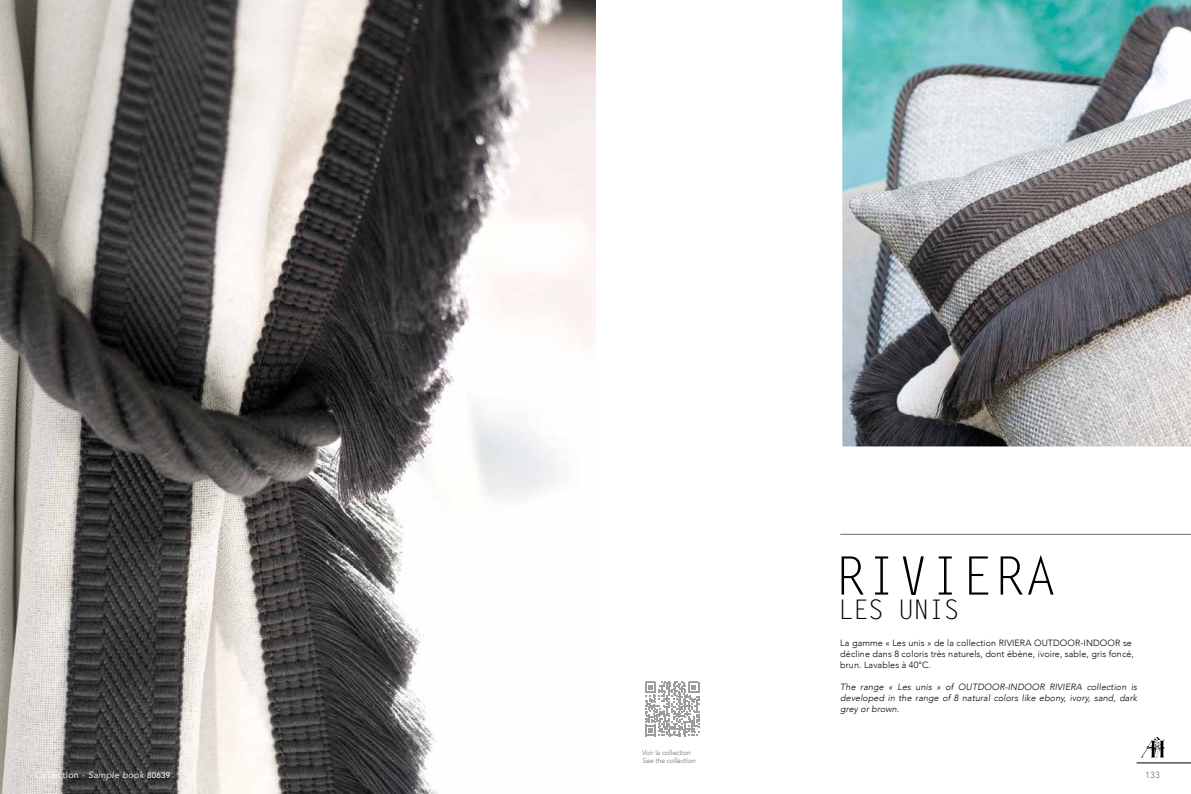
<style>
.page{position:relative;width:1191px;height:794px;background:#fff}
.page>*{position:absolute;margin:0;border:0;box-sizing:border-box;transform-origin:0 0}
.t1{font:53px "Letter Gothic Std";color:#000}
.t2{font:27px "Letter Gothic Std";letter-spacing:-.04em;color:#000}
.t3{font:300 9px/11px "Avenir";letter-spacing:.01em;color:#000}
.t4{font:italic 300 9px/11px "Avenir";letter-spacing:.01em;color:#000;text-align:justify}
.t5{font:9px "Avenir";letter-spacing:.03em;color:#fff}
.t6{font:300 9px "Avenir";color:#706f6f}
.t7{font:300 7px "Avenir";letter-spacing:-.02em;color:#727271}
.t8{font:italic 300 7px "Avenir";letter-spacing:-.02em;color:#727271}
.s1{font-style:italic}
.s2{font-weight:500;font-size:8px}
</style>
<div class="page">
<hr style="left:840px;top:534px;width:351px;height:1px;background:#706f6f">
<hr style="left:1136px;top:762px;width:55px;height:1px;background:#000">
<svg style="left:1140px;top:737px;width:25px;height:21px"></svg>
<img style="left:0;top:0;width:595px;height:794px">
<svg style="left:842px;top:0;width:349px;height:447px;background:#8c9a9c"></svg>
<svg style="left:645px;top:681px;width:54px;height:55px"></svg>
<p class="t5" style="left:36px;top:767px;width:136px">Collection - <span class="s1">Sample book</span> <span class="s2">80639</span></p>
<p class="t7" style="left:642px;top:748px;width:50px">Voir la collection</p>
<p class="t8" style="left:642px;top:756px;width:55px">See the collection</p>
<h1 class="t1" style="left:834px;top:545px;width:224px">RIVIERA</h1>
<h2 class="t2" style="left:837px;top:594px;width:124px">LES UNIS</h2>
<p class="t3" style="left:840px;top:637px;width:295px">La gamme « Les unis » de la collection RIVIERA OUTDOOR-INDOOR se décline dans 8 coloris très naturels, dont ébène, ivoire, sable, gris foncé, brun. Lavables à 40°C.</p>
<p class="t4" style="left:840px;top:681px;width:298px">The range « Les unis » of OUTDOOR-INDOOR RIVIERA collection is developed in the range of 8 natural colors like ebony, ivory, sand, dark grey or brown.</p>
<p class="t6" style="left:1145px;top:770px;width:16px">133</p>
</div>
